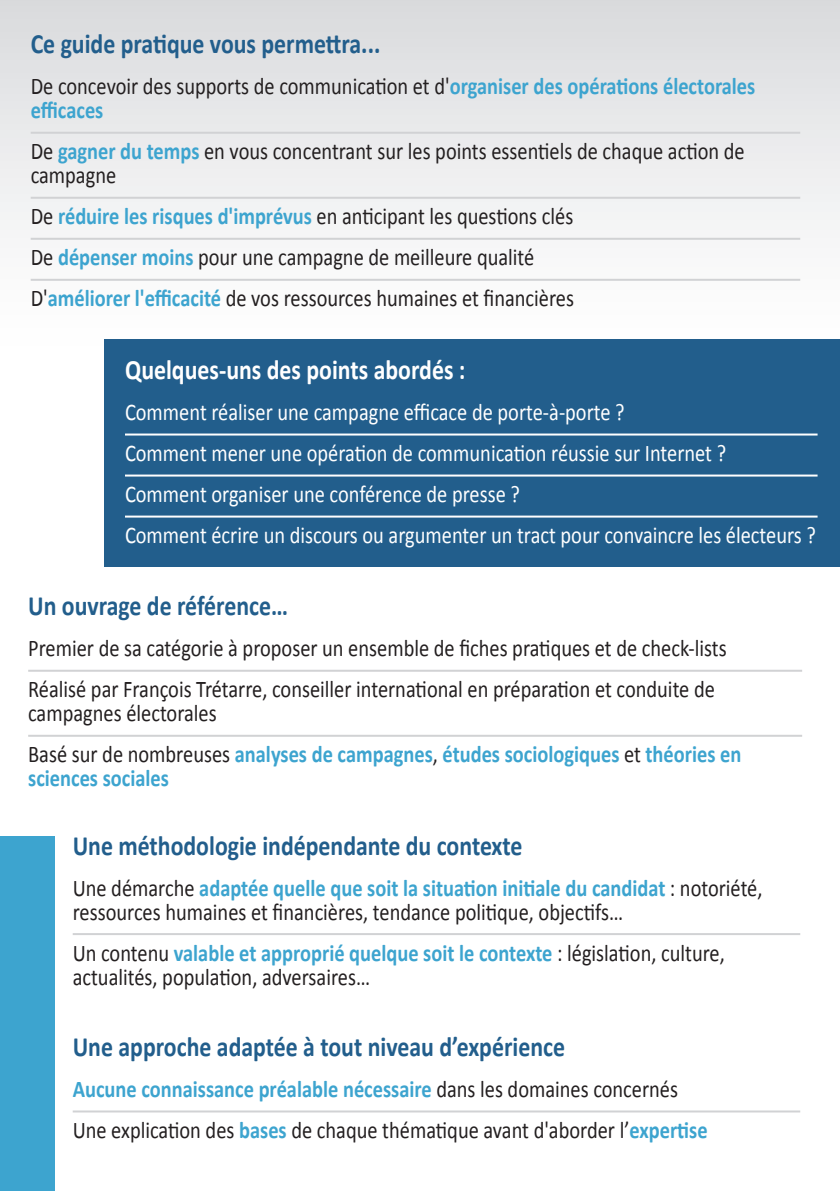
<style>
.page{position:relative;width:840px;height:1191px;background:#fff}
.page>*{position:absolute;margin:0;border:0;box-sizing:border-box;transform-origin:0 0}
.Titre{font:700 28px "Calibri";color:#225e8c;scale:.85 1}
.Titre-2{font:700 28px "Calibri";color:#fff;scale:.85 1}
.Liste{font:24px/24px "Calibri";color:#231f20;scale:.85 1}
.Liste_-_première_lig{font:24px/24px "Calibri";color:#231f20;scale:.85 1}
.Liste-2{font:24px "Calibri";color:#fff;scale:.85 1}
.Liste_-_première_lig-2{font:700 24px/24px "Calibri";color:#3da4cf;scale:.85 1}
.Liste-3{font:700 24px/24px "Calibri";color:#3da4cf;scale:.85 1}
.Liste_-_première_lig-3{font:24px "Calibri";color:#fff;scale:.85 1}
.s1{font-weight:400;color:#231f20}
.s2{font-weight:700;color:#3da4cf}
</style>
<div class="page">
<div style="left:0;top:0;width:839px;height:360px;background:linear-gradient(to bottom,#dadbde,#fff)"></div>
<div style="left:104px;top:340px;width:735px;height:227px;background:#225e8c"></div>
<hr style="left:31px;top:132px;width:768px;height:2px;background:#d1d2d4">
<hr style="left:31px;top:197px;width:768px;height:2px;background:#d1d2d4">
<hr style="left:31px;top:238px;width:768px;height:2px;background:#d1d2d4">
<hr style="left:31px;top:279px;width:768px;height:2px;background:#d1d2d4">
<hr style="left:73px;top:933px;width:726px;height:2px;background:#d1d2d4">
<hr style="left:73px;top:1110px;width:726px;height:2px;background:#d1d2d4">
<div style="left:0;top:836px;width:54px;height:355px;background:#3da4cf"></div>
<hr style="left:125px;top:433px;width:692px;height:2px;background:#fff">
<hr style="left:125px;top:474px;width:692px;height:2px;background:#fff">
<hr style="left:125px;top:515px;width:692px;height:2px;background:#fff">
<hr style="left:28px;top:670px;width:773px;height:2px;background:#d1d2d4">
<hr style="left:28px;top:735px;width:773px;height:2px;background:#d1d2d4">
<p class="Titre" style="left:31px;top:24px;width:412px">Ce guide pratique vous permettra...</p>
<p class="Liste_-_première_lig-2" style="left:31px;top:73px;width:853px"><span class="s1">De concevoir des supports de communication et d'</span>organiser des opérations électorales efficaces</p>
<p class="Liste" style="left:31px;top:139px;width:841px">De <span class="s2">gagner du temps</span> en vous concentrant sur les points essentiels de chaque action de campagne</p>
<p class="Liste" style="left:31px;top:204px;width:639px">De <span class="s2">réduire les risques d'imprévus</span> en anticipant les questions clés</p>
<p class="Liste" style="left:31px;top:245px;width:593px">De <span class="s2">dépenser moins</span> pour une campagne de meilleure qualité</p>
<p class="Liste" style="left:31px;top:286px;width:640px">D'<span class="s2">améliorer l'efficacité</span> de vos ressources humaines et financières</p>
<p class="Titre-2" style="left:125px;top:350px;width:402px">Quelques-uns des points abordés :</p>
<p class="Liste_-_première_lig-3" style="left:125px;top:395px;width:589px">Comment réaliser une campagne efficace de porte-à-porte ?</p>
<p class="Liste-2" style="left:125px;top:436px;width:708px">Comment mener une opération de communication réussie sur Internet ?</p>
<p class="Liste-2" style="left:125px;top:477px;width:466px">Comment organiser une conférence de presse ?</p>
<p class="Liste-2" style="left:125px;top:518px;width:813px">Comment écrire un discours ou argumenter un tract pour convaincre les électeurs ?</p>
<p class="Titre" style="left:28px;top:586px;width:307px">Un ouvrage de référence…</p>
<p class="Liste_-_première_lig" style="left:28px;top:635px;width:822px">Premier de sa catégorie à proposer un ensemble de fiches pratiques et de check-lists</p>
<p class="Liste" style="left:28px;top:676px;width:809px">Réalisé par François Trétarre, conseiller international en préparation et conduite de campagnes électorales</p>
<p class="Liste-3" style="left:28px;top:741px;width:840px"><span class="s1">Basé sur de nombreuses</span> analyses de campagnes<span class="s1">,</span> études sociologiques <span class="s1">et</span> théories en sciences sociales</p>
<p class="Titre" style="left:73px;top:825px;width:530px">Une méthodologie indépendante du contexte</p>
<p class="Liste_-_première_lig" style="left:73px;top:875px;width:812px">Une démarche <span class="s2">adaptée quelle que soit la situation initiale du candidat</span> : notoriété, ressources humaines et financières, tendance politique, objectifs…</p>
<p class="Liste" style="left:73px;top:940px;width:768px">Un contenu <span class="s2">valable et approprié quelque soit le contexte</span> : législation, culture, actualités, population, adversaires…</p>
<p class="Titre" style="left:73px;top:1026px;width:580px">Une approche adaptée à tout niveau d’expérience</p>
<p class="Liste_-_première_lig-2" style="left:73px;top:1076px;width:713px">Aucune connaissance préalable nécessaire <span class="s1">dans les domaines concernés</span></p>
<p class="Liste" style="left:73px;top:1117px;width:748px">Une explication des <span class="s2">bases</span> de chaque thématique avant d'aborder l’<span class="s2">expertise</span></p>
</div>
